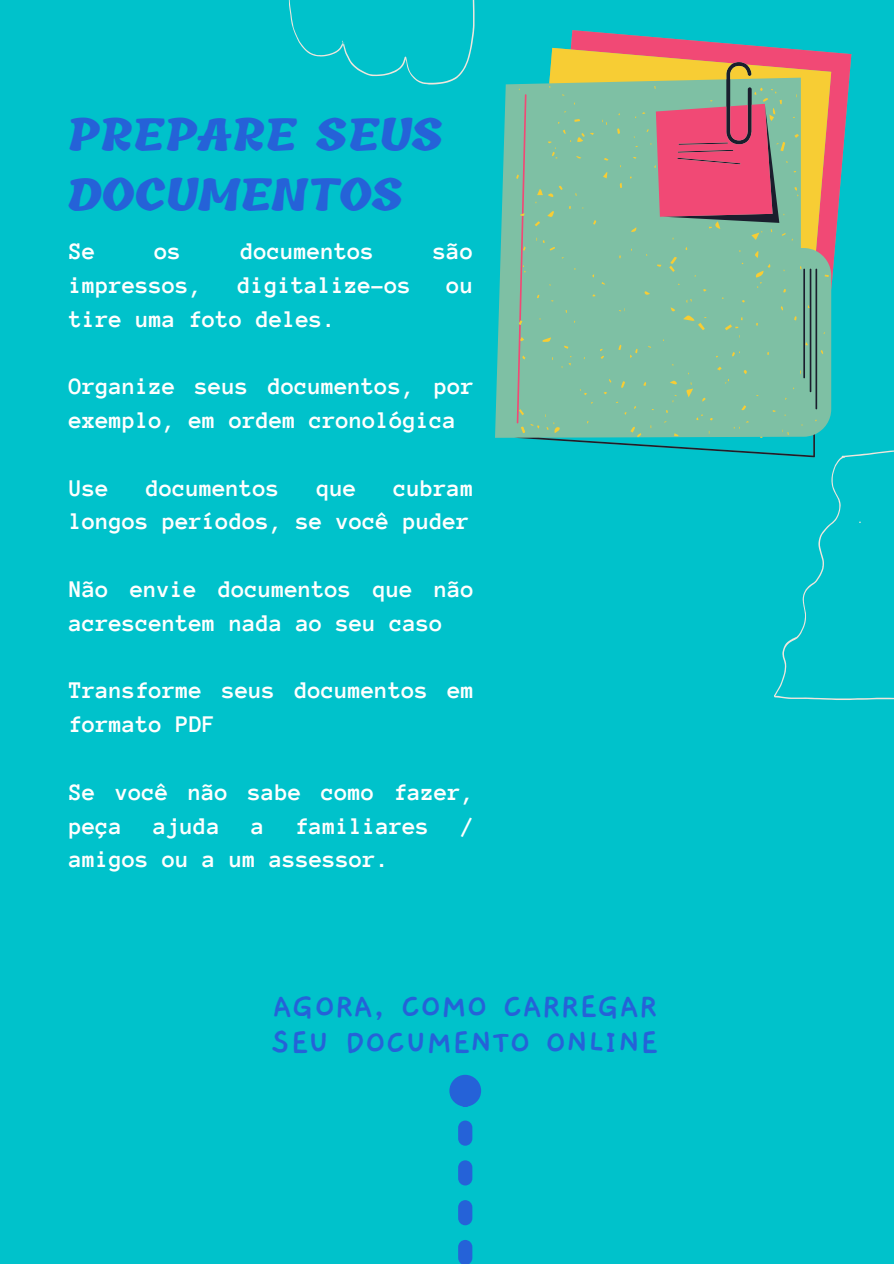
<style>
.page{position:relative;width:894px;height:1264px;background:#fff}
.page>*{position:absolute;margin:0;border:0;box-sizing:border-box;transform-origin:0 0}
.t1{font:800 43.65px/60.3px "Tillana";color:#2562d8}
.t2{font:700 36.15px/36px "Gaegu";color:#2562d8}
.t3{font:700 24.45px/33.8px "Anonymous Pro";color:#fff}
</style>
<div class="page">
<div style="left:0;top:0;width:893px;height:1263px;background:#00c2cb"></div>
<svg style="left:495px;top:84px;width:19px;height:354px;fill:#7ec0a4"></svg>
<svg style="left:514px;top:84px;width:301px;height:371px"></svg>
<svg style="left:552px;top:30px;width:299px;height:382px"></svg>
<svg style="left:516px;top:48px;width:315px;height:390px;background:#91ae90"></svg>
<svg style="left:288px;top:0;width:186px;height:84px"></svg>
<svg style="left:773px;top:443px;width:120px;height:257px"></svg>
<svg style="left:458px;top:1120px;width:14px;height:143px"></svg>
<svg style="left:449px;top:1074px;width:32px;height:33px"></svg>
<p class="t1" style="left:67px;top:106px;width:377px">PREPARE SEUS<br>DOCUMENTOS</p>
<p class="t3" style="left:69px;top:234px;width:28px">Se</p>
<p class="t3" style="left:155px;top:234px;width:28px">os</p>
<p class="t3" style="left:241px;top:234px;width:135px">documentos</p>
<p class="t3" style="left:433px;top:234px;width:42px">são</p>
<p class="t3" style="left:69px;top:268px;width:135px">impressos,</p>
<p class="t3" style="left:238px;top:268px;width:175px">digitalize-os</p>
<p class="t3" style="left:447px;top:268px;width:28px">ou</p>
<p class="t3" style="left:69px;top:302px;width:268px">tire uma foto deles.</p>
<p class="t3" style="left:69px;top:369px;width:407px">Organize seus documentos, por exemplo, em ordem cronológica</p>
<p class="t3" style="left:69px;top:471px;width:42px">Use</p>
<p class="t3" style="left:146px;top:471px;width:135px">documentos</p>
<p class="t3" style="left:316px;top:471px;width:42px">que</p>
<p class="t3" style="left:69px;top:471px;width:406px;text-align:right">cubram<br>longos períodos, se você puder</p>
<p class="t3" style="left:69px;top:572px;width:407px">Não envie documentos que não acrescentem nada ao seu caso</p>
<p class="t3" style="left:69px;top:673px;width:407px">Transforme seus documentos em formato PDF</p>
<p class="t3" style="left:69px;top:775px;width:407px">Se você não sabe como fazer, peça</p>
<p class="t3" style="left:153px;top:808px;width:68px">ajuda</p>
<p class="t3" style="left:251px;top:808px;width:15px">a</p>
<p class="t3" style="left:296px;top:808px;width:135px">familiares</p>
<p class="t3" style="left:460px;top:808px;width:15px">/</p>
<p class="t3" style="left:69px;top:842px;width:322px">amigos ou a um assessor.</p>
<p class="t2" style="left:272px;top:988px;width:387px">AGORA, COMO CARREGAR<br>SEU DOCUMENTO ONLINE</p>
</div>
